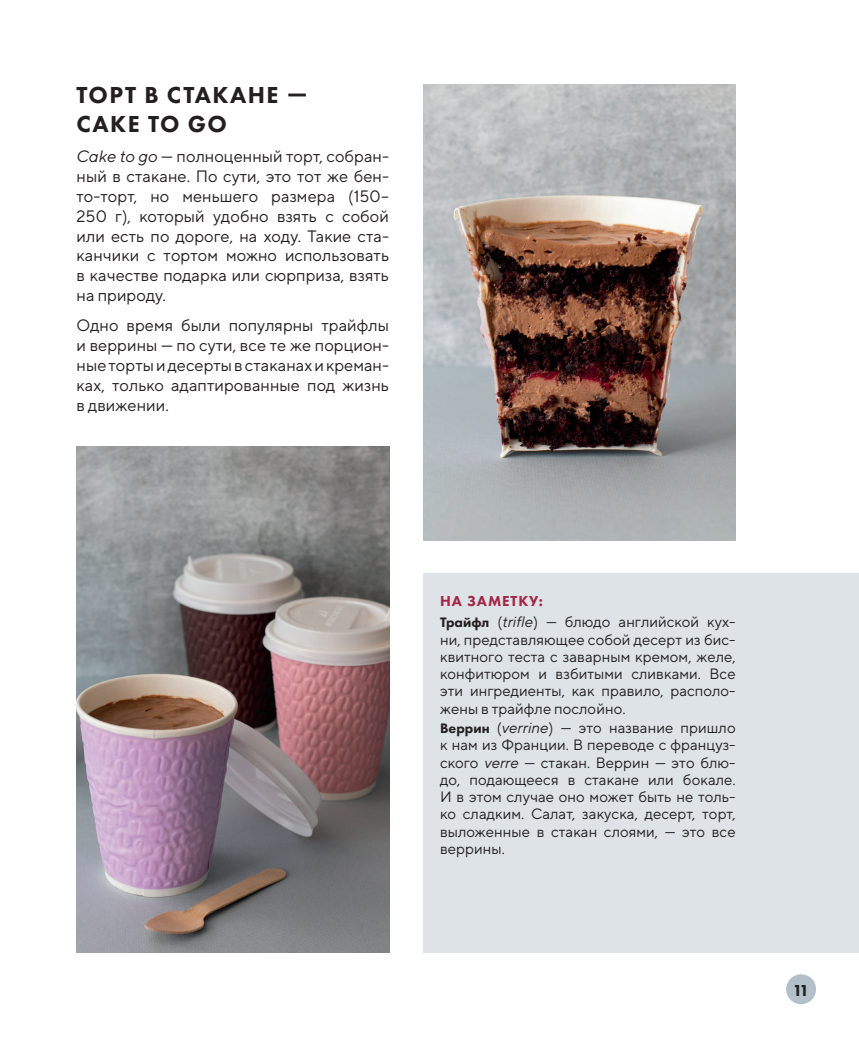
<style>
.page{position:relative;width:859px;height:1063px;background:#fff}
.page>*{position:absolute;margin:0;border:0;box-sizing:border-box;transform-origin:0 0}
.t1{font:800 24px/28.8px "Futura PT";letter-spacing:.06em;color:#231f20}
.t2{font:16.5px/19.8px "TT Norms";color:#231f20;text-align:justify}
.t3{font:800 16.5px "Futura PT";color:#231f20}
.t4{font:15px/17.2px "TT Norms";color:#231f20;text-align:justify}
.t5{font:800 15px "Futura PT";letter-spacing:.06em;color:#a32746}
.s1{font-style:italic}
.s2{font-family:"Futura PT";font-weight:800;font-size:14.25px}
</style>
<div class="page">
<div style="left:786px;top:974px;width:30px;height:30px;background:#b1c0c9;border-radius:50%"></div>
<img style="left:77px;top:446px;width:312px;height:506px">
<img style="left:423px;top:85px;width:313px;height:456px">
<div style="left:423px;top:573px;width:436px;height:379px;background:#dde3e7"></div>
<h1 class="t1" style="left:77px;top:81px;width:232px">ТОРТ В СТАКАНЕ —<br>CAKE TO GO</h1>
<p class="t2" style="left:77px;top:148px;width:314px"><span class="s1">Cake to go</span> — полноценный торт, собран&shy;ный в стакане. По сути, это тот же бен&shy;то-торт, но меньшего размера (150– 250 г), который удобно взять с собой или есть по дороге, на ходу. Такие ста&shy;канчики с тортом можно использовать в качестве подарка или сюрприза, взять на природу.</p>
<p class="t2" style="left:77px;top:315px;width:314px">Одно время были популярны трайфлы и веррины — по сути, все те же порцион&shy;ные торты и десерты в стаканах и креман&shy;ках, только адаптированные под жизнь в движении.</p>
<p class="t5" style="left:440px;top:593px;width:104px">НА ЗАМЕТКУ:</p>
<p class="t4" style="left:440px;top:613px;width:297px"><span class="s2">Трайфл</span> (<span class="s1">trifle</span>) — блюдо английской кух&shy;ни, представляющее собой десерт из бис&shy;квитного теста с заварным кремом, желе, конфитюром и взбитыми сливками. Все эти ингредиенты, как правило, располо&shy;жены в трайфле послойно.</p>
<p class="t4" style="left:440px;top:719px;width:297px"><span class="s2">Веррин</span> (<span class="s1">verrine</span>) — это название пришло к нам из Франции. В переводе с француз&shy;ского <span class="s1">verre</span> — стакан. Веррин — это блю&shy;до, подающееся в стакане или бокале.<br>И в этом случае оно может быть не толь&shy;ко сладким. Салат, закуска, десерт, торт, выложенные в стакан слоями, — это все веррины.</p>
<p class="t3" style="left:793px;top:981px;width:18px">11</p>
</div>
